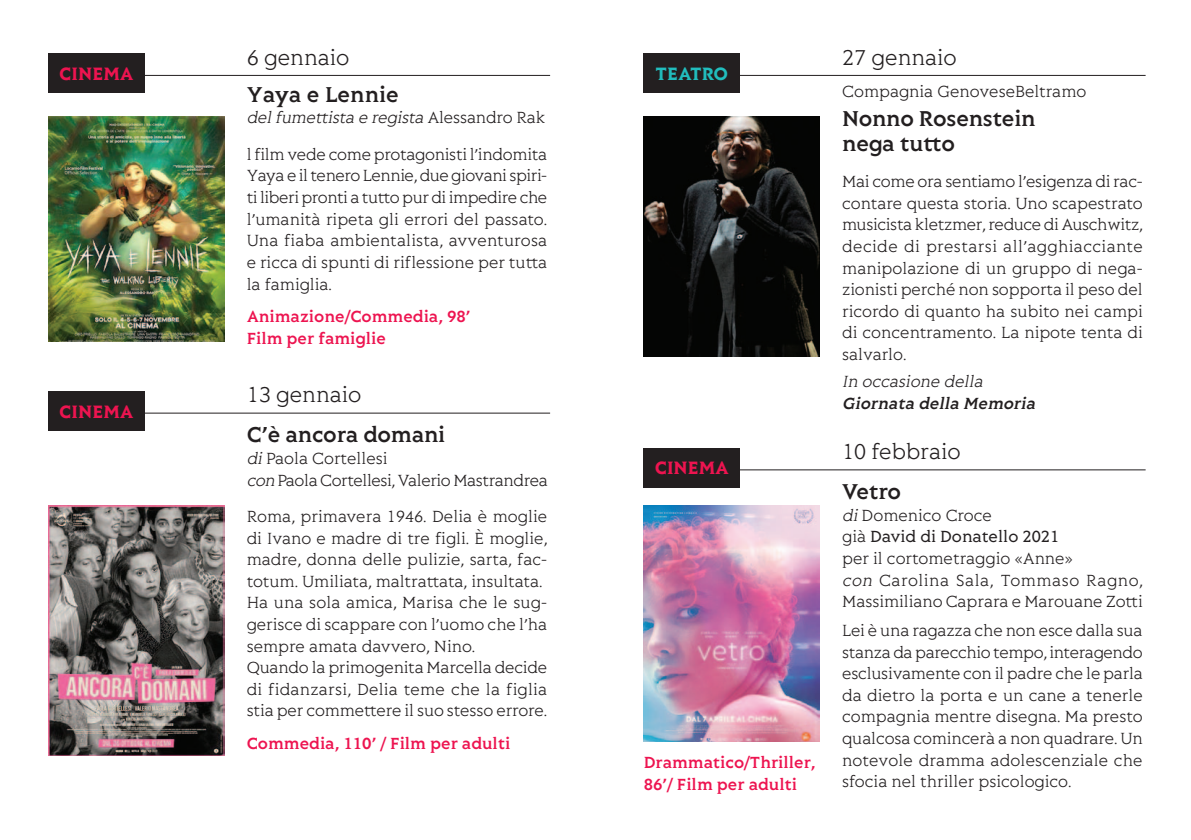
<style>
.page{position:relative;width:1191px;height:840px;background:#fff}
.page>*{position:absolute;margin:0;border:0;box-sizing:border-box;transform-origin:0 0}
.t1{font:600 24px/25px "Lovato";letter-spacing:-.01em;color:#231f20}
.t2{font:300 24px "Lovato";color:#231f20}
.t3{font:700 20px "Lovato";color:#ed1450}
.t4{font:700 20px "Lovato";color:#21bdbd}
.t5{font:300 18px/21.6px "Lovato";color:#231f20;text-align:justify}
.t6{font:600 18px/21.6px "Lovato";color:#ed1450}
.t7{font:300 18px/21.6px "Lovato";letter-spacing:-.02em;color:#231f20}
.t8{font:italic 300 18px "Lovato";color:#231f20}
.t9{font:italic 600 18px "Lovato";color:#231f20}
.s1{font-style:normal}
.s2{font-style:italic}
.s3{font-weight:400}
</style>
<div class="page">
<img style="left:643px;top:117px;width:176px;height:240px">
<hr style="left:646px;top:75px;width:499px;height:1px;background:#231f20">
<div style="left:643px;top:53px;width:97px;height:40px;background:#231f20"></div>
<img style="left:643px;top:505px;width:176px;height:235px">
<hr style="left:646px;top:469px;width:499px;height:1px;background:#231f20">
<div style="left:643px;top:447px;width:97px;height:40px;background:#231f20"></div>
<img style="left:48px;top:116px;width:176px;height:225px">
<hr style="left:50px;top:75px;width:500px;height:1px;background:#231f20">
<div style="left:48px;top:53px;width:97px;height:40px;background:#231f20"></div>
<img style="left:48px;top:505px;width:176px;height:250px">
<hr style="left:50px;top:412px;width:500px;height:1px;background:#231f20">
<div style="left:48px;top:391px;width:97px;height:39px;background:#231f20"></div>
<p class="t3" style="left:59px;top:63px;width:76px">CINEMA</p>
<p class="t3" style="left:59px;top:400px;width:76px">CINEMA</p>
<h1 class="t2" style="left:247px;top:43px;width:104px">6 gennaio</h1>
<h1 class="t1" style="left:247px;top:81px;width:153px">Yaya e Lennie</h1>
<p class="t8" style="left:247px;top:107px;width:300px">delfumettista e regista <span class="s1">A l e s s a n d r o R a k</span></p>
<p class="t5" style="left:247px;top:143px;width:302px">l film vede come protagonisti l’indomita Yaya e il tenero Lennie, due giovani spiri&shy;ti liberi pronti a tutto pur di impedire che l’umanità ripeta gli errori del passato.<br>Una fiaba ambientalista, avventurosa e ricca di spunti di riflessione per tutta la famiglia.</p>
<p class="t6" style="left:247px;top:305px;width:225px">Animazione/Commedia, 98’<br>Film per famiglie</p>
<h1 class="t2" style="left:247px;top:380px;width:116px">13 gennaio</h1>
<h1 class="t1" style="left:247px;top:422px;width:200px">C’è ancora domani</h1>
<p class="t7" style="left:247px;top:447px;width:303px"><span class="s2">di</span>Paola Cortellesi<br><span class="s2">con</span> Paola Cortellesi, Valerio Mastrandrea</p>
<p class="t5" style="left:247px;top:504px;width:302px;text-align:left">Roma, primavera 1946. Delia è moglie di Ivano e madre di tre figli. È moglie, madre, donna delle pulizie, sarta, fac&shy;totum. Umiliata, maltrattata, insultata.<br>Ha una sola amica, Marisa che le sug&shy;gerisce di scappare con l’uomo che l’ha sempre amata davvero, Nino.<br>Quando la primogenita Marcella decide di fidanzarsi, Delia teme che la figlia stia per commettere il suo stesso errore.</p>
<p class="t6" style="left:247px;top:732px;width:265px">Commedia, 110’ / Film per adulti</p>
<p class="t4" style="left:655px;top:63px;width:74px">TEATRO</p>
<p class="t3" style="left:654px;top:457px;width:76px">CINEMA</p>
<p class="t6" style="left:643px;top:751px;width:173px">Drammatico/Thriller,<br>86’/ Film per adulti</p>
<h1 class="t2" style="left:842px;top:43px;width:116px">27 gennaio</h1>
<p class="t5" style="left:842px;top:80px;width:246px">Compagnia GenoveseBeltramo</p>
<h1 class="t1" style="left:842px;top:106px;width:195px">Nonno Rosenstein nega tutto</h1>
<p class="t5" style="left:842px;top:170px;width:302px">Mai come ora sentiamo l’esigenza di rac&shy;contare questa storia. Uno scapestrato musicista kletzmer, reduce di Auschwitz, decide di prestarsi all’agghiacciante manipolazione di un gruppo di nega&shy;zionisti perché non sopporta il peso del ricordo di quanto ha subito nei campi di concentramento. La nipote tenta di salvarlo.</p>
<p class="t8" style="left:842px;top:371px;width:146px">In occasione della</p>
<p class="t9" style="left:842px;top:393px;width:198px">Giornata della Memoria</p>
<h1 class="t2" style="left:842px;top:437px;width:120px">10 febbraio</h1>
<h1 class="t1" style="left:842px;top:478px;width:60px">Vetro</h1>
<p class="t5" style="left:842px;top:503px;width:302px;text-align:left"><span class="s2">di</span>Domenico Croce<br>già <span class="s3">David di Donatello 2021<br></span>per il cortometraggio «Anne»<br><span class="s2">con</span> Carolina Sala, Tommaso Ragno,<br>Massimiliano Caprara e Marouane Zotti</p>
<p class="t5" style="left:842px;top:618px;width:302px">Lei è una ragazza che non esce dalla sua stanza da parecchio tempo, interagendo esclusivamente con il padre che le parla da dietro la porta e un cane a tenerle compagnia mentre disegna. Ma presto qualcosa comincerà a non quadrare. Un notevole dramma adolescenziale che sfocia nel thriller psicologico.</p>
</div>
